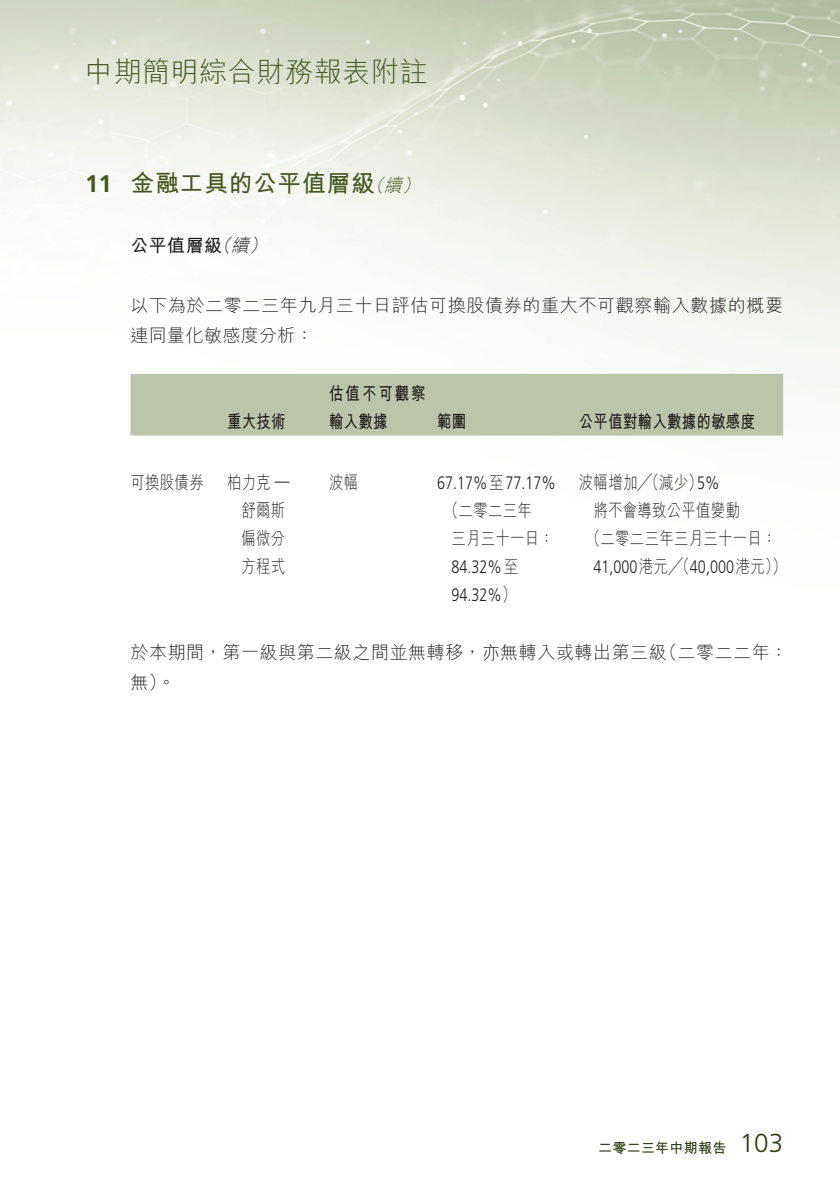
<style>
.page{position:relative;width:840px;height:1191px;background:#fff}
.page>*{position:absolute;margin:0;border:0;box-sizing:border-box;transform-origin:0 0}
.t1{font:300 28px "M Hei HK";letter-spacing:.02em;color:#44591f}
._01_H1{font:700 24px "M Hei HK";letter-spacing:.02em;color:#44591f}
._00_txt{font:300 18px/30px "M Hei HK";letter-spacing:.03em;color:#231f20}
._50_Table_txt{font:300 18px "M Hei HK";letter-spacing:.02em;color:#231f20;scale:.8 1}
._50_Table_txt-2{font:300 18px "Frutiger LT Std";color:#231f20;scale:.8 1}
._50_Table_txt-3{font:700 18px "M Hei HK";letter-spacing:.02em;color:#231f20;scale:.8 1}
._50_Table_txt-4{font:700 18px/28px "M Hei HK";letter-spacing:.14em;color:#231f20;scale:.8 1}
._02_H2{font:700 18px "M Hei HK";letter-spacing:.02em;color:#231f20}
.t2{font:700 14px "M Hei HK";letter-spacing:.02em;color:#293d0b}
.s1{font-family:"Frutiger LT Std"}
.s2{font-weight:300;font-style:italic;font-size:18px}
.s3{font-weight:300;font-style:italic}
.s4{font-family:"M Hei HK"}
.s5{font-family:"Frutiger LT Std";font-weight:300;font-size:26px}
</style>
<div class="page">
<img style="left:0;top:0;width:839px;height:436px">
<div style="left:130px;top:374px;width:652px;height:61px;background:#bac5aa"></div>
<h1 class="t1" style="left:85px;top:57px;width:344px">中期簡明綜合財務報表附註</h1>
<p class="_01_H1" style="left:85px;top:165px;width:340px"><span class="s1">11</span> 金融工具的公平值層級<span class="s2">（續）</span></p>
<p class="_02_H2" style="left:130px;top:232px;width:142px">公平值層級<span class="s3">（續）</span></p>
<p class="_00_txt" style="left:130px;top:290px;width:654px">以下為於二零二三年九月三十日評估可換股債券的重大不可觀察輸入數據的概要連同量化敏感度分析：</p>
<p class="_50_Table_txt-3" style="left:227px;top:408px;width:75px">重大技術</p>
<p class="_50_Table_txt" style="left:130px;top:473px;width:93px">可換股債券</p>
<p class="_50_Table_txt" style="left:227px;top:473px;width:79px">柏力克 <sup>—</sup></p>
<p class="_50_Table_txt" style="left:241px;top:501px;width:56px">舒爾斯</p>
<p class="_50_Table_txt" style="left:241px;top:529px;width:56px">偏微分</p>
<p class="_50_Table_txt" style="left:241px;top:557px;width:56px">方程式</p>
<p class="_50_Table_txt-4" style="left:329px;top:377px;width:122px">估值不可觀察輸入數據</p>
<p class="_50_Table_txt-3" style="left:437px;top:408px;width:38px">範圍</p>
<p class="_50_Table_txt-3" style="left:578px;top:408px;width:221px">公平值對輸入數據的敏感度</p>
<p class="_50_Table_txt" style="left:329px;top:473px;width:38px">波幅</p>
<p class="_50_Table_txt-2" style="left:437px;top:473px;width:150px">67.17%<span class="s4">至</span>77.17%</p>
<p class="_50_Table_txt" style="left:444px;top:501px;width:111px">（二零二三年</p>
<p class="_50_Table_txt" style="left:451px;top:529px;width:129px">三月三十一日：</p>
<p class="_50_Table_txt-2" style="left:451px;top:557px;width:85px">84.32%<span class="s4">至</span></p>
<p class="_50_Table_txt-2" style="left:451px;top:585px;width:83px">94.32%<span class="s4">）</span></p>
<p class="_50_Table_txt" style="left:578px;top:473px;width:177px">波幅增加╱（減少）<span class="s1">5%</span></p>
<p class="_50_Table_txt" style="left:593px;top:501px;width:185px">將不會導致公平值變動</p>
<p class="_50_Table_txt" style="left:585px;top:529px;width:239px">（二零二三年三月三十一日：</p>
<p class="_50_Table_txt-2" style="left:593px;top:557px;width:243px">41,000<span class="s4">港元╱（</span>40,000<span class="s4">港元））</span></p>
<p class="_00_txt" style="left:130px;top:637px;width:658px">於本期間，第一級與第二級之間並無轉移，亦無轉入或轉出第三級（二零二二年：無）。</p>
<p class="t2" style="left:597px;top:1138px;width:186px">二零二三年中期報告 <span class="s5">103</span></p>
</div>
